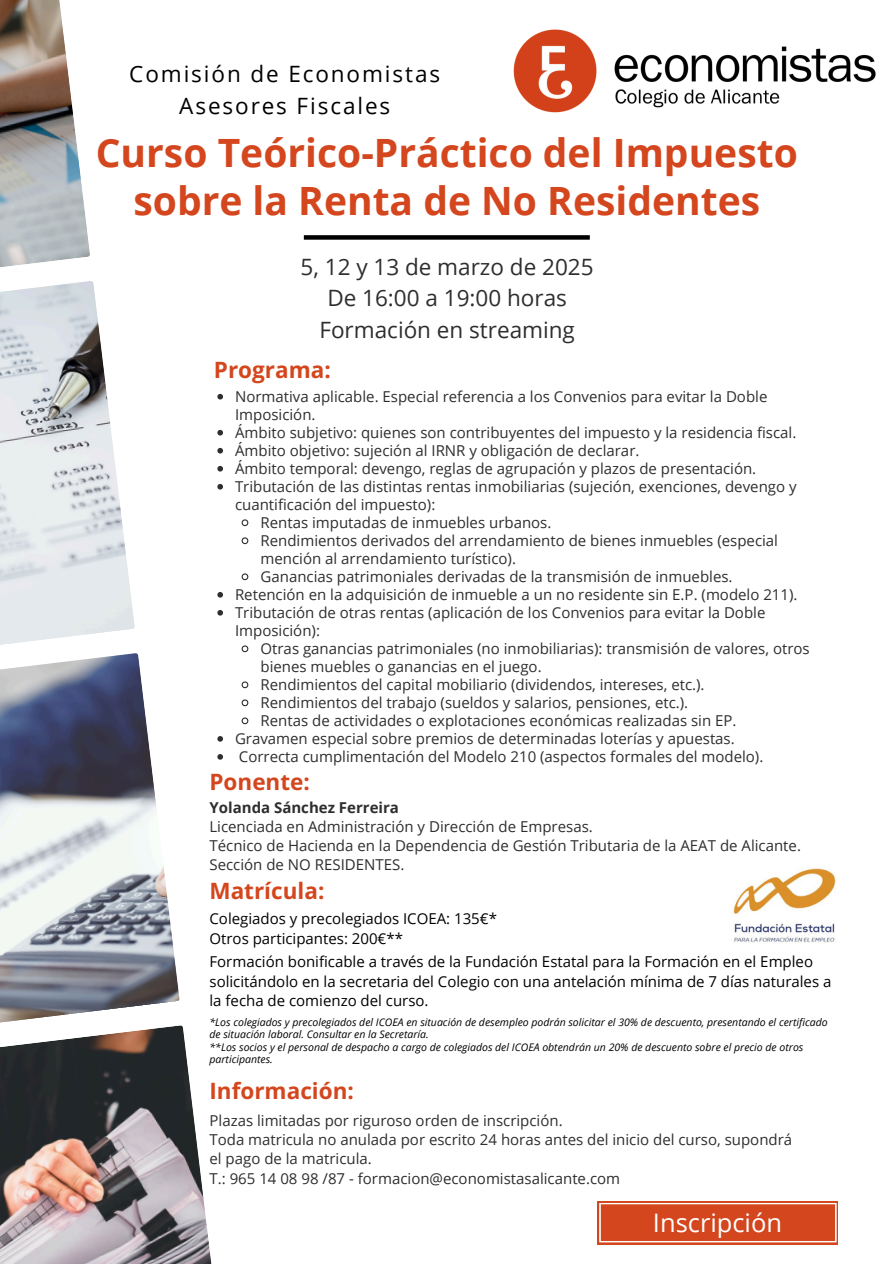
<style>
.page{position:relative;width:894px;height:1264px;background:#fff}
.page>*{position:absolute;margin:0;border:0;box-sizing:border-box;transform-origin:0 0}
.t1{font:700 39px/47.2px "Open Sans";color:#d4461d;text-align:center}
.t2{font:25.5px "Open Sans";color:#fff}
.t3{font:22.5px/31.5px "Open Sans";color:#2e2e2e;text-align:center}
.t4{font:700 22.5px "Open Sans";color:#d4461d}
.t5{font:22.5px/31.5px "Open Sans";letter-spacing:.085em;color:#000;text-align:center}
.t6{font:15px/19.2px "Open Sans";color:#2e2e2e}
.t7{font:15px/19.5px "Open Sans";color:#000}
.t8{font:italic 10.5px/12.5px "Open Sans";color:#000}
.s1{font-weight:700}
</style>
<div class="page">
<img style="left:0;top:1025px;width:212px;height:238px">
<img style="left:0;top:653px;width:179px;height:378px">
<img style="left:0;top:0;width:90px;height:268px">
<img style="left:0;top:281px;width:135px;height:378px">
<img style="left:513px;top:29px;width:363px;height:84px">
<svg style="left:217px;top:394px;width:6px;height:5px"></svg>
<svg style="left:217px;top:430px;width:6px;height:5px"></svg>
<svg style="left:217px;top:448px;width:6px;height:5px"></svg>
<svg style="left:217px;top:466px;width:6px;height:5px"></svg>
<svg style="left:217px;top:484px;width:6px;height:5px"></svg>
<svg style="left:241px;top:519px;width:8px;height:8px"></svg>
<svg style="left:241px;top:537px;width:8px;height:8px"></svg>
<svg style="left:241px;top:573px;width:8px;height:8px"></svg>
<svg style="left:217px;top:592px;width:6px;height:5px"></svg>
<svg style="left:217px;top:610px;width:6px;height:5px"></svg>
<svg style="left:241px;top:645px;width:8px;height:8px"></svg>
<svg style="left:241px;top:681px;width:8px;height:8px"></svg>
<svg style="left:241px;top:699px;width:8px;height:8px"></svg>
<svg style="left:241px;top:717px;width:8px;height:8px"></svg>
<svg style="left:217px;top:736px;width:6px;height:5px"></svg>
<svg style="left:217px;top:754px;width:6px;height:5px"></svg>
<svg style="left:597px;top:1201px;width:241px;height:43px"></svg>
<svg style="left:599px;top:1202px;width:237px;height:40px;background:#d6522c"></svg>
<div style="left:304px;top:235px;width:285px;height:5px;background:#000"></div>
<img style="left:733px;top:868px;width:103px;height:75px">
<p class="t5" style="left:129px;top:58px;width:312px">Comisión de Economistas<br>Asesores Fiscales</p>
<p class="t1" style="left:96px;top:128px;width:703px">Curso Teórico-Práctico del Impuesto sobre la Renta de No Residentes</p>
<h1 class="t3" style="left:300px;top:250px;width:294px">5, 12 y 13 de marzo de 2025<br>De 16:00 a 19:00 horas<br>Formación en streaming</h1>
<h4 class="t4" style="left:214px;top:354px;width:118px">Programa:</h4>
<p class="t6" style="left:235px;top:387px;width:533px;line-height:18px">Normativa aplicable. Especial referencia a los Convenios para evitar la Doble<br>Imposición.</p>
<h4 class="t6" style="left:235px;top:422px;width:562px">Ámbito subjetivo: quienes son contribuyentes del impuesto y la residencia fiscal.</h4>
<h3 class="t6" style="left:235px;top:440px;width:406px">Ámbito objetivo: sujeción al IRNR y obligación de declarar.</h3>
<p class="t6" style="left:235px;top:458px;width:522px">Ámbito temporal: devengo, reglas de agrupación y plazos de presentación.</p>
<p class="t6" style="left:235px;top:477px;width:563px;line-height:18px">Tributación de las distintas rentas inmobiliarias (sujeción, exenciones, devengo y cuantificación del impuesto):</p>
<p class="t6" style="left:260px;top:512px;width:292px">Rentas imputadas de inmuebles urbanos.</p>
<p class="t6" style="left:260px;top:531px;width:519px;line-height:18px">Rendimientos derivados del arrendamiento de bienes inmuebles (especial mención al arrendamiento turístico).</p>
<p class="t6" style="left:260px;top:566px;width:473px">Ganancias patrimoniales derivadas de la transmisión de inmuebles.</p>
<p class="t6" style="left:235px;top:584px;width:564px">Retención en la adquisición de inmueble a un no residente sin E.P. (modelo 211).</p>
<p class="t6" style="left:235px;top:603px;width:531px;line-height:18px">Tributación de otras rentas (aplicación de los Convenios para evitar la Doble<br>Imposición):</p>
<p class="t6" style="left:260px;top:639px;width:550px;line-height:18px">Otras ganancias patrimoniales (no inmobiliarias): transmisión de valores, otros bienes muebles o ganancias en el juego.</p>
<p class="t6" style="left:260px;top:674px;width:445px">Rendimientos del capital mobiliario (dividendos, intereses, etc.).</p>
<p class="t6" style="left:260px;top:692px;width:429px">Rendimientos del trabajo (sueldos y salarios, pensiones, etc.).</p>
<p class="t6" style="left:260px;top:710px;width:477px">Rentas de actividades o explotaciones económicas realizadas sin EP.</p>
<p class="t6" style="left:235px;top:728px;width:501px">Gravamen especial sobre premios de determinadas loterías y apuestas.</p>
<p class="t6" style="left:239px;top:746px;width:526px">Correcta cumplimentación del Modelo 210 (aspectos formales del modelo).</p>
<p class="t4" style="left:209px;top:766px;width:102px">Ponente:</p>
<p class="t6" style="left:209px;top:797px;width:593px"><span class="s1">Yolanda Sánchez Ferreira<br></span>Licenciada en Administración y Dirección de Empresas.<br>Técnico de Hacienda en la Dependencia de Gestión Tributaria de la AEAT de Alicante.<br>Sección de NO RESIDENTES.</p>
<p class="t4" style="left:209px;top:874px;width:116px">Matrícula:</p>
<h3 class="t7" style="left:209px;top:908px;width:289px">Colegiados y precolegiados ICOEA: 135€*<br>Otros participantes: 200€**</h3>
<h5 class="t7" style="left:209px;top:951px;width:623px">Formación bonificable a través de la Fundación Estatal para la Formación en el Empleo solicitándolo en la secretaria del Colegio con una antelación mínima de 7 días naturales a la fecha de comienzo del curso.</h5>
<p class="t8" style="left:209px;top:1015px;width:619px">*Los colegiados y precolegiados del ICOEA en situación de desempleo podrán solicitar el 30% de descuento, presentando el certificado de situación laboral. Consultar en la Secretaría.</p>
<h3 class="t8" style="left:209px;top:1040px;width:595px">**Los socios y el personal de despacho a cargo de colegiados del ICOEA obtendrán un 20% de descuento sobre el precio de otros participantes.</h3>
<h5 class="t4" style="left:209px;top:1074px;width:146px">Información:</h5>
<p class="t6" style="left:209px;top:1110px;width:584px">Plazas limitadas por riguroso orden de inscripción.<br>Toda matricula no anulada por escrito 24 horas antes del inicio del curso, supondrá el pago de la matricula.<br>T.: 965 14 08 98 /87 - formacion@economistasalicante.com</p>
<h5 class="t2" style="left:652px;top:1204px;width:131px">Inscripción</h5>
</div>
